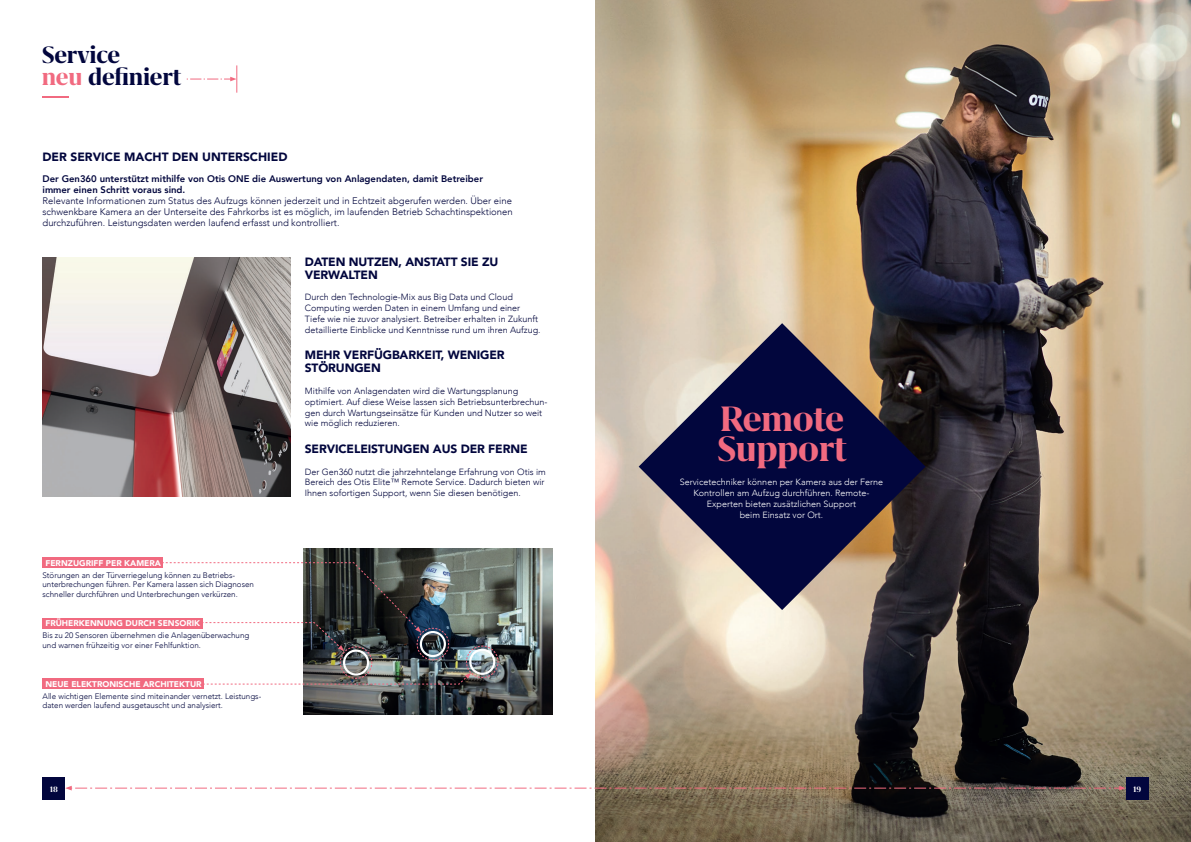
<style>
.page{position:relative;width:1191px;height:842px;background:#fff}
.page>*{position:absolute;margin:0;border:0;box-sizing:border-box;transform-origin:0 0}
.t1{font:700 40.8px/30px "Grifo M";letter-spacing:-.015em;color:#f16a80}
.t2{font:700 27.3px/22.2px "Grifo M";letter-spacing:-.01em;color:#02063d}
.t3{font:900 12px/13px "Avenir";letter-spacing:-.01em;color:#02063d}
.t4{font:300 9.5px/10.8px "Avenir";color:#02063d;text-align:justify}
.t5{font:800 9.5px/10.8px "Avenir";color:#02063d}
.t6{font:300 9px/10.8px "Avenir";color:#02063d}
.t7{font:300 9px/10.8px "Avenir";color:#fff;text-align:center}
.t8{font:700 9px "Grifo M";color:#fff}
.t9{font:900 8.3px "Avenir";color:#fff}
.t10{font:300 8px/9.6px "Avenir";color:#02063d}
.s1{color:#f16a80}
</style>
<div class="page">
<img style="left:595px;top:0;width:596px;height:842px">
<svg style="left:638px;top:323px;width:287px;height:287px"></svg>
<img style="left:304px;top:548px;width:249px;height:166px">
<img style="left:162px;top:562px;width:336px;height:123px">
<div style="left:43px;top:557px;width:120px;height:11px;background:#f16a80"></div>
<div style="left:43px;top:618px;width:160px;height:10px;background:#f16a80"></div>
<div style="left:43px;top:678px;width:161px;height:11px;background:#f16a80"></div>
<svg style="left:65px;top:786px;width:1060px;height:4px"></svg>
<div style="left:43px;top:777px;width:22px;height:22px;background:#02063d"></div>
<div style="left:1125px;top:777px;width:23px;height:22px;background:#02063d"></div>
<svg style="left:187px;top:65px;width:50px;height:28px"></svg>
<img style="left:43px;top:257px;width:248px;height:239px">
<hr style="left:43px;top:96px;width:26px;height:2px;background:#f16a80">
<h2 class="t2" style="left:42px;top:43px;width:141px">Service<br><span class="s1">neu</span> definiert</h2>
<h3 class="t3" style="left:43px;top:150px;width:246px">DER SERVICE MACHT DEN UNTERSCHIED</h3>
<p class="t5" style="left:43px;top:174px;width:442px">Der Gen360 unterstützt mithilfe von Otis ONE die Auswertung von Anlagendaten, damit Betreiber immer einen Schritt voraus sind.</p>
<p class="t4" style="left:43px;top:195px;width:472px">Relevante Informationen zum Status des Aufzugs können jederzeit und in Echtzeit abgerufen werden. Über eine schwenkbare Kamera an der Unterseite des Fahrkorbs ist es möglich, im laufenden Betrieb Schachtinspektionen durchzuführen. Leistungsdaten werden laufend erfasst und kontrolliert.</p>
<p class="t9" style="left:45px;top:556px;width:117px">FERNZUGRIFF PER KAMERA</p>
<p class="t10" style="left:43px;top:570px;width:213px">Störungen an der Türverriegelung können zu Betriebs&shy;unterbrechungen führen. Per Kamera lassen sich Diagnosen schneller durchführen und Unterbrechungen verkürzen.</p>
<p class="t9" style="left:45px;top:616px;width:156px">FRÜHERKENNUNG DURCH SENSORIK</p>
<p class="t10" style="left:43px;top:631px;width:208px">Bis zu 20 Sensoren übernehmen die Anlagenüberwachung und warnen frühzeitig vor einer Fehlfunktion.</p>
<p class="t9" style="left:45px;top:677px;width:158px">NEUE ELEKTRONISCHE ARCHITEKTUR</p>
<p class="t10" style="left:43px;top:691px;width:220px">Alle wichtigen Elemente sind miteinander vernetzt. Leistungs&shy;daten werden laufend ausgetauscht und analysiert.</p>
<h3 class="t3" style="left:305px;top:255px;width:195px">DATEN NUTZEN, ANSTATT SIE ZU<br>VERWALTEN</h3>
<p class="t6" style="left:305px;top:292px;width:237px">Durch den Technologie-Mix aus Big Data und Cloud Computing werden Daten in einem Umfang und einer Tiefe wie nie zuvor analysiert. Betreiber erhalten in Zukunft detaillierte Einblicke und Kenntnisse rund um ihren Aufzug.</p>
<h3 class="t3" style="left:305px;top:348px;width:201px">MEHR VERFÜGBARKEIT, WENIGER<br>STÖRUNGEN</h3>
<p class="t6" style="left:305px;top:385px;width:243px">Mithilfe von Anlagendaten wird die Wartungsplanung optimiert. Auf diese Weise lassen sich Betriebsunterbrechun&shy;gen durch Wartungseinsätze für Kunden und Nutzer so weit wie möglich reduzieren.</p>
<h3 class="t3" style="left:305px;top:442px;width:224px">SERVICELEISTUNGEN AUS DER FERNE</h3>
<p class="t6" style="left:305px;top:466px;width:242px">Der Gen360 nutzt die jahrzehntelange Erfahrung von Otis im<br>Bereich des Otis Elite™ Remote Service. Dadurch bieten wir<br>Ihnen sofortigen Support, wenn Sie diesen benötigen.</p>
<h1 class="t1" style="left:717px;top:403px;width:131px">Remote<br>Support</h1>
<p class="t7" style="left:680px;top:477px;width:205px">Servicetechniker können per Kamera aus der Ferne Kontrollen am Aufzug durchführen. Remote-Experten bieten zusätzlichen Support<br>beim Einsatz vor Ort.</p>
<p class="t8" style="left:50px;top:784px;width:10px">18</p>
<p class="t8" style="left:1133px;top:784px;width:10px">19</p>
</div>
